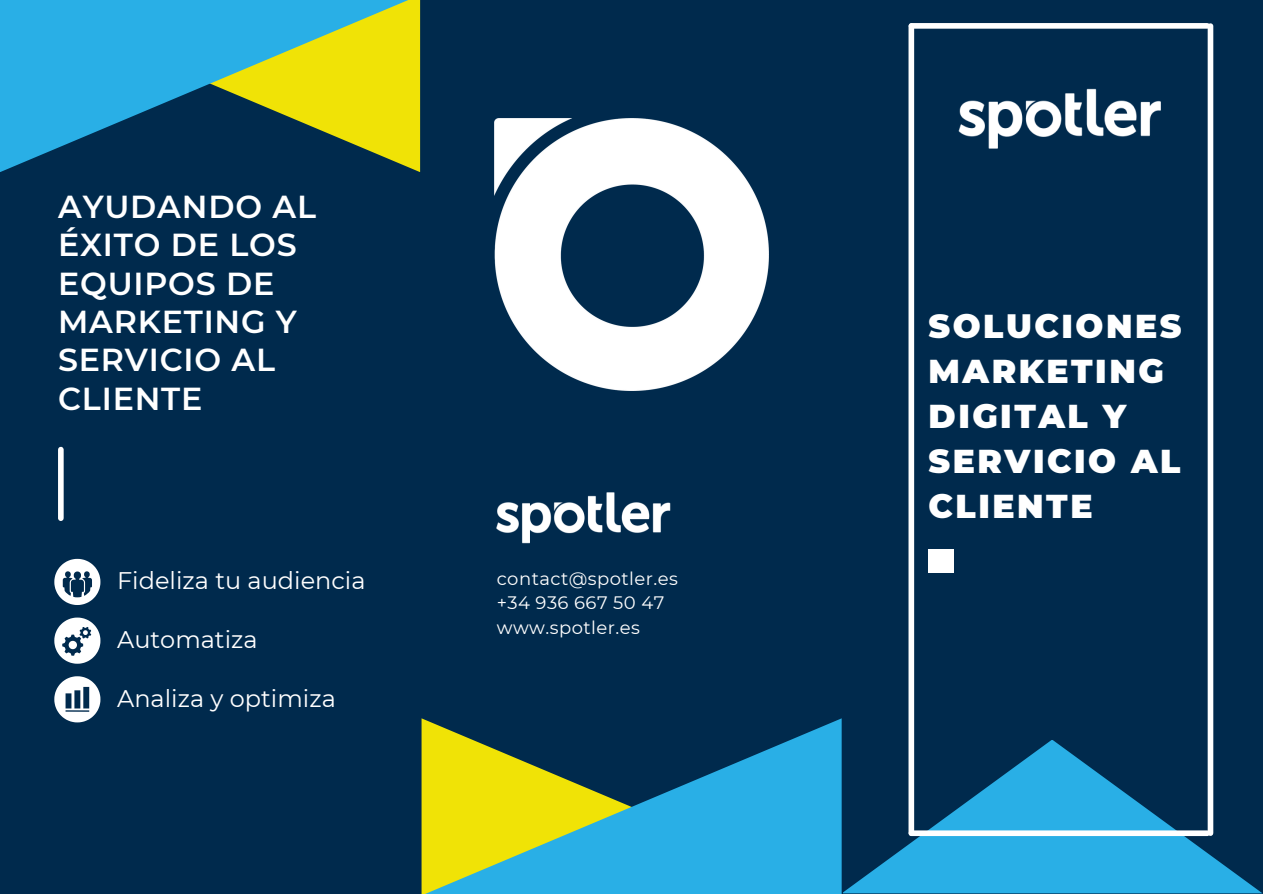
<style>
.page{position:relative;width:1263px;height:894px;background:#fff}
.page>*{position:absolute;margin:0;border:0;box-sizing:border-box;transform-origin:0 0}
.t1{font:900 33px/45px "Montserrat";letter-spacing:.075em;color:#fff}
.t2{font:600 31.8px/38.2px "Montserrat";letter-spacing:.025em;color:#fff}
.t3{font:24px "Montserrat";color:#fff}
.t4{font:18px/24.8px "Montserrat";letter-spacing:.025em;color:#fff}
</style>
<div class="page">
<div style="left:0;top:0;width:1263px;height:893px;background:#002a4d"></div>
<div style="left:58px;top:449px;width:6px;height:69px;background:#fff"></div>
<div style="left:929px;top:549px;width:25px;height:24px;background:#fff"></div>
<div style="left:911px;top:23px;width:296px;height:6px;background:#fff"></div>
<svg style="left:843px;top:739px;width:419px;height:154px"></svg>
<div style="left:911px;top:830px;width:296px;height:5px;background:#fff"></div>
<div style="left:1208px;top:26px;width:5px;height:806px;background:#fff"></div>
<div style="left:908px;top:26px;width:6px;height:806px;background:#fff"></div>
<img style="left:958px;top:88px;width:203px;height:61px">
<img style="left:495px;top:118px;width:273px;height:273px">
<svg style="left:421px;top:718px;width:421px;height:175px"></svg>
<svg style="left:54px;top:558px;width:46px;height:47px"></svg>
<svg style="left:54px;top:617px;width:46px;height:46px"></svg>
<svg style="left:54px;top:676px;width:46px;height:46px"></svg>
<svg style="left:0;top:0;width:421px;height:172px"></svg>
<img style="left:496px;top:492px;width:175px;height:52px">
<p class="t2" style="left:58px;top:187px;width:259px">AYUDANDO AL<br>ÉXITO DE LOS<br>EQUIPOS DE<br>MARKETING Y<br>SERVICIO AL<br>CLIENTE</p>
<p class="t3" style="left:117px;top:566px;width:250px">Fideliza tu audiencia</p>
<p class="t3" style="left:117px;top:624px;width:142px">Automatiza</p>
<p class="t3" style="left:117px;top:684px;width:220px">Analiza y optimiza</p>
<p class="t4" style="left:497px;top:565px;width:183px">contact@spotler.es +34 936 667 50 47 www.spotler.es</p>
<p class="t1" style="left:929px;top:304px;width:254px">SOLUCIONES<br>MARKETING<br>DIGITAL Y<br>SERVICIO AL<br>CLIENTE</p>
</div>
